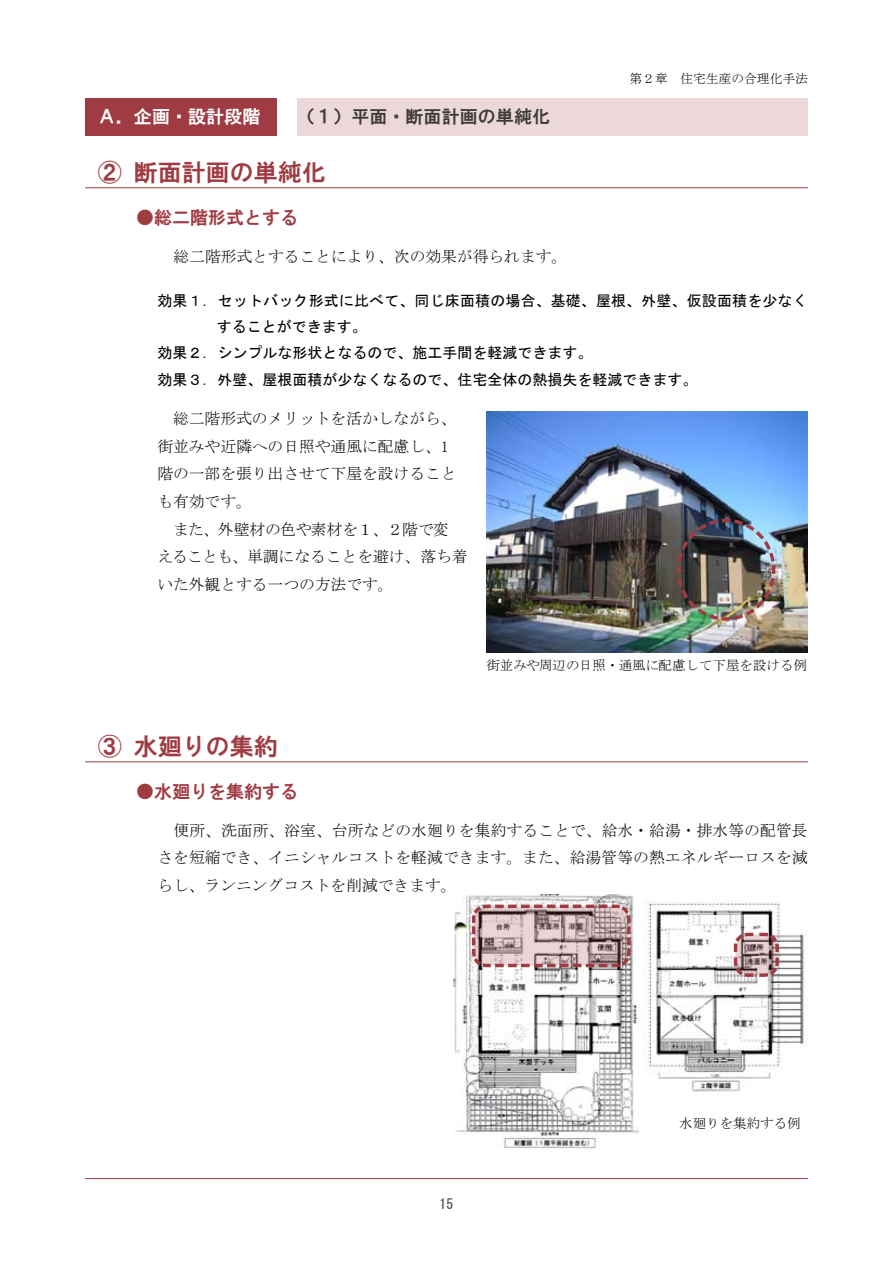
<style>
.page{position:relative;width:893px;height:1263px;background:#fff}
.page>*{position:absolute;margin:0;border:0;box-sizing:border-box;transform-origin:0 0}
.t1{font:24px "HG Gothic E";color:#9f3b42}
.t2{font:18px "HG Gothic E";color:#9f3b42}
.t3{font:18px "HG Gothic E";color:#3f3b3a}
.t4{font:18px "HG Gothic E";color:#fff}
.t5{font:15.75px/27.6px "MS Mincho";color:#000}
.t6{font:15px "MS Gothic";color:#000}
.t7{font:13.8px "MS Gothic";color:#3e3a3a}
.t8{font:13.5px "MS Mincho";color:#000}
.t9{font:12.75px "MS Mincho";color:#000}
</style>
<div class="page">
<hr style="left:85px;top:187px;width:723px;height:1px;background:#9f3b42">
<hr style="left:85px;top:761px;width:723px;height:1px;background:#9f3b42">
<img style="left:486px;top:411px;width:322px;height:241px">
<img style="left:454px;top:894px;width:354px;height:254px">
<img style="left:675px;top:517px;width:102px;height:105px">
<svg style="left:470px;top:903px;width:162px;height:66px"></svg>
<svg style="left:732px;top:931px;width:49px;height:48px"></svg>
<svg style="left:735px;top:934px;width:42px;height:41px;background:#a88b8d"></svg>
<svg style="left:474px;top:906px;width:155px;height:59px;background:#b79fa1"></svg>
<div style="left:85px;top:98px;width:191px;height:38px;background:#9f3b42"></div>
<div style="left:298px;top:98px;width:510px;height:38px;background:#ecd8d9"></div>
<hr style="left:85px;top:1178px;width:723px;height:1px;background:#9f3b42">
<p class="t4" style="left:98px;top:107px;width:164px">Ａ．企画・設計段階</p>
<p class="t3" style="left:297px;top:108px;width:254px">（１）平面・断面計画の単純化</p>
<p class="t9" style="left:629px;top:72px;width:180px">第２章　住宅生産の合理化手法</p>
<h1 class="t1" style="left:98px;top:160px;width:229px">② 断面計画の単純化</h1>
<p class="t2" style="left:136px;top:208px;width:164px">●総二階形式とする</p>
<p class="t5" style="left:173px;top:242px;width:395px">総二階形式とすることにより、次の効果が得られます。</p>
<p class="t6" style="left:157px;top:293px;width:652px">効果１．セットバック形式に比べて、同じ床面積の場合、基礎、屋根、外壁、仮設面積を少なく</p>
<p class="t6" style="left:217px;top:319px;width:151px">することができます。</p>
<p class="t6" style="left:157px;top:345px;width:436px">効果２．シンプルな形状となるので、施工手間を軽減できます。</p>
<p class="t6" style="left:157px;top:372px;width:541px">効果３．外壁、屋根面積が少なくなるので、住宅全体の熱損失を軽減できます。</p>
<p class="t5" style="left:157px;top:405px;width:312px">　総二階形式のメリットを活かしながら、街並みや近隣への日照や通風に配慮し、1階の一部を張り出させて下屋を設けることも有効です。<br>　また、外壁材の色や素材を１、２階で変えることも、単調になることを避け、落ち着いた外観とする一つの方法です。</p>
<p class="t8" style="left:486px;top:659px;width:322px">街並みや周辺の日照・通風に配慮して下屋を設ける例</p>
<h1 class="t1" style="left:98px;top:734px;width:181px">③ 水廻りの集約</h1>
<p class="t2" style="left:136px;top:782px;width:164px">●水廻りを集約する</p>
<p class="t5" style="left:157px;top:816px;width:652px;text-align:justify;text-indent:16px">便所、洗面所、浴室、台所などの水廻りを集約することで、給水・給湯・排水等の配管長さを短縮でき、イニシャルコストを軽減できます。また、給湯管等の熱エネルギーロスを減らし、ランニングコストを削減できます。</p>
<p class="t7" style="left:440px;top:1197px;width:15px">15</p>
<p class="t8" style="left:679px;top:1117px;width:123px">水廻りを集約する例</p>
</div>
